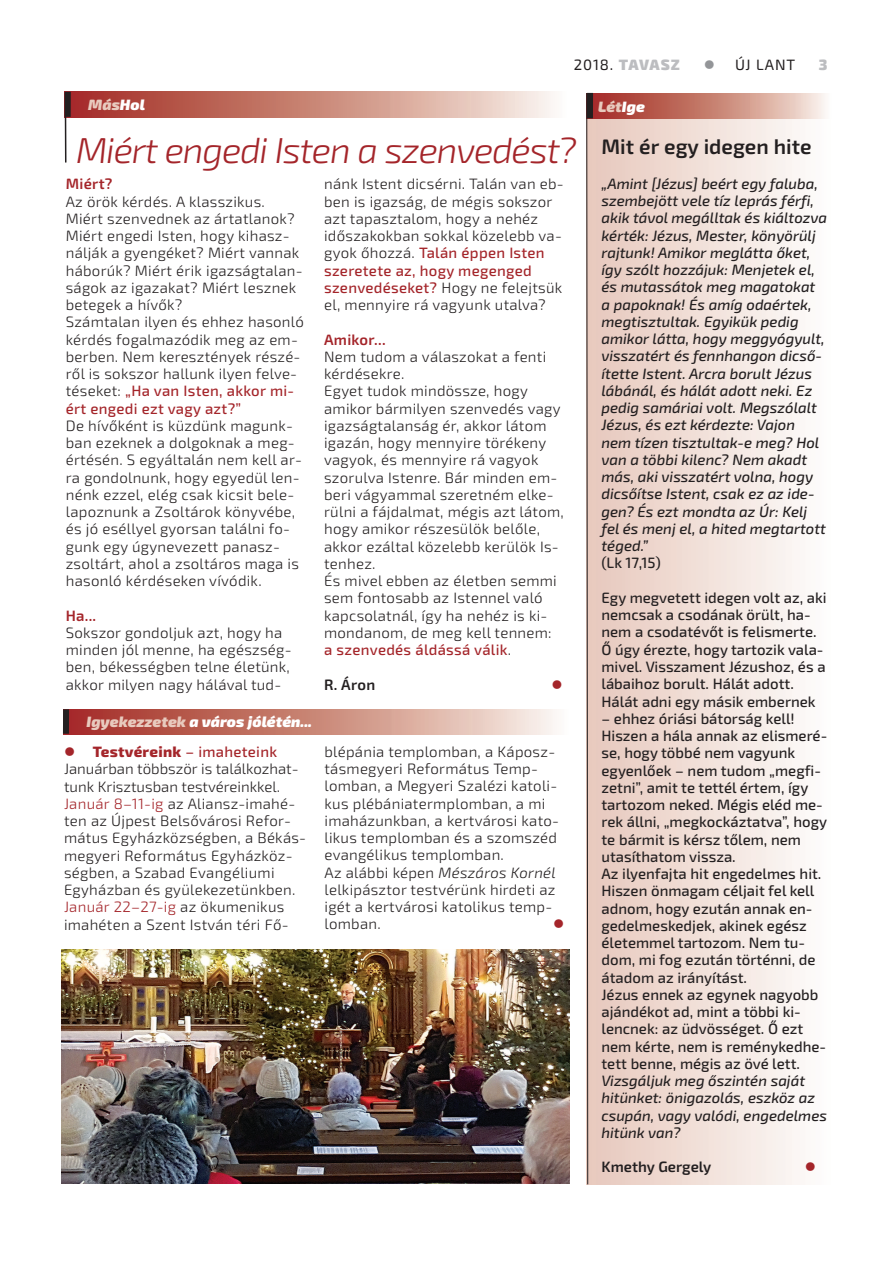
<style>
.page{position:relative;width:893px;height:1263px;background:#fff}
.page>*{position:absolute;margin:0;border:0;box-sizing:border-box;transform-origin:0 0}
.t1{font:italic 300 36px "Exo 2.0";letter-spacing:-.03em;color:#a4252a}
.t2{font:600 21px "Exo 2.0";color:#231f20}
.t3{font:300 15px/17.2px "Exo 2.0";letter-spacing:.02em;color:#231f20}
.t4{font:500 15px/17.2px "Exo 2.0";color:#231f20}
.t5{font:italic 500 15px/17.2px "Exo 2.0";color:#231f20}
.t6{font:italic 900 15px "Exo 2.0";color:#fff}
.t7{font:600 15px "Exo 2.0";letter-spacing:.02em;color:#a4252a}
.t8{font:600 15px "Exo 2.0";color:#231f20}
.t9{font:900 15px "Exo 2.0";letter-spacing:.03em;color:#bcbdc0}
.t10{font:italic 900 15px "Exo 2.0";color:#e8cabe}
.t11{font:15px "Exo 2.0";letter-spacing:.06em;color:#231f20}
.t12{font:15px "Wingdings";color:#a4252a}
.s1{font-weight:400;color:#231f20}
.s2{color:#939598}
.s3{color:#fff}
.s4{font-weight:500;color:#a4252a}
.s5{color:#e8cabe}
.s6{color:#a4252a}
.s7{font-weight:800;color:#a4252a}
.s8{font-style:italic}
</style>
<div class="page">
<img style="left:71px;top:92px;width:482px;height:25px">
<hr style="left:65px;top:92px;width:1px;height:71px;background:#231f20">
<div style="left:65px;top:92px;width:6px;height:25px;background:#231f20"></div>
<div style="left:587px;top:93px;width:244px;height:1091px;background:linear-gradient(to right,#e7c7bb,#fdfdfc)"></div>
<img style="left:593px;top:93px;width:238px;height:25px">
<div style="left:587px;top:93px;width:6px;height:25px;background:#231f20"></div>
<img style="left:69px;top:709px;width:486px;height:25px">
<div style="left:63px;top:709px;width:6px;height:25px;background:#231f20"></div>
<svg style="left:586px;top:92px;width:2px;height:1093px;background:#85746e"></svg>
<img style="left:61px;top:949px;width:509px;height:235px">
<p class="t9" style="left:574px;top:56px;width:108px"><span class="s1">2018.</span> TAVASZ</p>
<p class="t11" style="left:704px;top:56px;width:93px"><span class="s2">●</span> Új LANT</p>
<p class="t9" style="left:819px;top:56px;width:10px">3</p>
<p class="t10" style="left:88px;top:96px;width:58px">Más<span class="s3">Hol</span></p>
<p class="t10" style="left:598px;top:98px;width:48px">Lét<span class="s3">Ige</span></p>
<h2 class="t2" style="left:601px;top:135px;width:212px">Mit ér egy idegen hite</h2>
<p class="t5" style="left:601px;top:175px;width:227px">„Amint [Jézus] beért egy faluba, szembejött vele tíz leprás férfi, akik távol megálltak és kiáltozva kérték: Jézus, Mester, könyörülj rajtunk! Amikor meglátta őket, így szólt hozzájuk: Menjetek el, és mutassátok meg magatokat a papoknak! És amíg odaértek, megtisztultak. Egyikük pedig amikor látta, hogy meggyógyult, visszatért és fennhangon dicső&shy;ítette Istent. Arcra borult Jézus lábánál, és hálát adott neki. Ez pedig samáriai volt. Megszólalt<br>Jézus, és ezt kérdezte: Vajon nem tízen tisztultak-e meg? Hol van a többi kilenc? Nem akadt más, aki visszatért volna, hogy dicsőítse Istent, csak ez az ide&shy;gen? És ezt mondta az Úr: Kelj fel és menj el, a hited megtartott téged.”</p>
<p class="t4" style="left:601px;top:555px;width:61px">(Lk 17,15)</p>
<p class="t4" style="left:601px;top:589px;width:227px">Egy megvetett idegen volt az, aki nemcsak a csodának örült, ha&shy;nem a csodatévőt is felismerte.<br>Ő úgy érezte, hogy tartozik vala&shy;mivel. Visszament Jézushoz, és a lábaihoz borult. Hálát adott.<br>Hálát adni egy másik embernek</p>
<p class="t4" style="left:601px;top:710px;width:227px">– ehhez óriási bátorság kell!<br>Hiszen a hála annak az elismeré&shy;se, hogy többé nem vagyunk egyenlőek – nem tudom „megfi&shy;zetni”, amit te tettél értem, így tartozom neked. Mégis eléd me&shy;rek állni, „megkockáztatva”, hogy te bármit is kérsz tőlem, nem utasíthatom vissza.<br>Az ilyenfajta hit engedelmes hit.<br>Hiszen önmagam céljait fel kell adnom, hogy ezután annak en&shy;gedelmeskedjek, akinek egész életemmel tartozom. Nem tu&shy;dom, mi fog ezután történni, de átadom az irányítást.<br>Jézus ennek az egynek nagyobb ajándékot ad, mint a többi ki&shy;lencnek: az üdvösséget. Ő ezt nem kérte, nem is reménykedhe&shy;tett benne, mégis az övé lett.</p>
<p class="t5" style="left:601px;top:1072px;width:227px">Vizsgáljuk meg őszintén saját hitünket: önigazolás, eszköz az csupán, vagy valódi, engedelmes hitünk van?</p>
<p class="t8" style="left:601px;top:1158px;width:111px">Kmethy Gergely</p>
<p class="t12" style="left:805px;top:1158px;width:13px">●</p>
<h1 class="t1" style="left:76px;top:129px;width:502px">Miért engedi Isten a szenvedést?</h1>
<p class="t7" style="left:66px;top:175px;width:48px">Miért?</p>
<p class="t3" style="left:66px;top:193px;width:240px">Az örök kérdés. A klasszikus.<br>Miért szenvednek az ártatlanok?<br>Miért engedi Isten, hogy kihasz&shy;nálják a gyengéket? Miért vannak háborúk? Miért érik igazságtalan&shy;ságok az igazakat? Miért lesznek betegek a hívők?<br>Számtalan ilyen és ehhez hasonló kérdés fogalmazódik meg az em&shy;berben. Nem keresztények részé&shy;ről is sokszor hallunk ilyen felve&shy;téseket: <span class="s4">„Ha van Isten, akkor mi&shy;ért engedi ezt vagy azt?”</span></p>
<p class="t3" style="left:66px;top:417px;width:238px">De hívőként is küzdünk magunk&shy;ban ezeknek a dolgoknak a meg&shy;értésén. S egyáltalán nem kell ar&shy;ra gondolnunk, hogy egyedül len&shy;nénk ezzel, elég csak kicsit bele&shy;lapoznunk a Zsoltárok könyvébe, és jó eséllyel gyorsan találni fo&shy;gunk egy úgynevezett panasz&shy;zsoltárt, ahol a zsoltáros maga is hasonló kérdéseken vívódik.</p>
<p class="t7" style="left:66px;top:607px;width:32px">Ha...</p>
<p class="t3" style="left:66px;top:624px;width:227px">Sokszor gondoljuk azt, hogy ha minden jól menne, ha egészség&shy;ben, békességben telne életünk, akkor milyen nagy hálával tud-</p>
<p class="t3" style="left:324px;top:175px;width:241px">nánk Istent dicsérni. Talán van eb&shy;ben is igazság, de mégis sokszor azt tapasztalom, hogy a nehéz időszakokban sokkal közelebb va&shy;gyok őhozzá. <span class="s4">Talán éppen Isten szeretete az, hogy megenged szenvedéseket?</span> Hogy ne felejtsük el, mennyire rá vagyunk utalva?</p>
<p class="t7" style="left:324px;top:331px;width:63px">Amikor...</p>
<p class="t3" style="left:324px;top:348px;width:241px">Nem tudom a válaszokat a fenti kérdésekre.<br>Egyet tudok mindössze, hogy amikor bármilyen szenvedés vagy igazságtalanság ér, akkor látom igazán, hogy mennyire törékeny vagyok, és mennyire rá vagyok szorulva Istenre. Bár minden em&shy;beri vágyammal szeretném elke&shy;rülni a fájdalmat, mégis azt látom, hogy amikor részesülök belőle, akkor ezáltal közelebb kerülök Is&shy;tenhez.<br>És mivel ebben az életben semmi sem fontosabb az Istennel való kapcsolatnál, így ha nehéz is ki&shy;mondanom, de meg kell tennem:<br><span class="s4">a szenvedés áldássá válik</span>.</p>
<p class="t8" style="left:324px;top:676px;width:53px">R. Áron</p>
<p class="t12" style="left:551px;top:676px;width:13px">●</p>
<p class="t6" style="left:87px;top:713px;width:227px"><span class="s5">Igyekezzetek</span> a város jólétén...</p>
<p class="t3" style="left:64px;top:743px;width:244px"><span class="s6">●</span> <span class="s7">Testvéreink</span> <span class="s4">– imaheteink<br></span>Januárban többször is találkozhat&shy;tunk Krisztusban testvéreinkkel.<br><span class="s6">Január 8–11-ig</span> az Aliansz-imahé&shy;ten az Újpest Belsővárosi Refor&shy;mátus Egyházközségben, a Békás&shy;megyeri Református Egyházköz&shy;ségben, a Szabad Evangéliumi<br>Egyházban és gyülekezetünkben.<br><span class="s6">Január 22–27-ig</span> az ökumenikus imahéten a Szent István téri Fő-</p>
<p class="t3" style="left:324px;top:743px;width:236px">blépánia templomban, a Káposz&shy;tásmegyeri Református Temp&shy;lomban, a Megyeri Szalézi katoli&shy;kus plébániatermplomban, a mi imaházunkban, a kertvárosi kato&shy;likus templomban és a szomszéd evangélikus templomban.<br>Az alábbi képen <span class="s8">Mészáros Kornél </span>lelkipásztor testvérünk hirdeti az igét a kertvárosi katolikus temp&shy;lomban.</p>
<p class="t12" style="left:553px;top:915px;width:13px">●</p>
</div>
